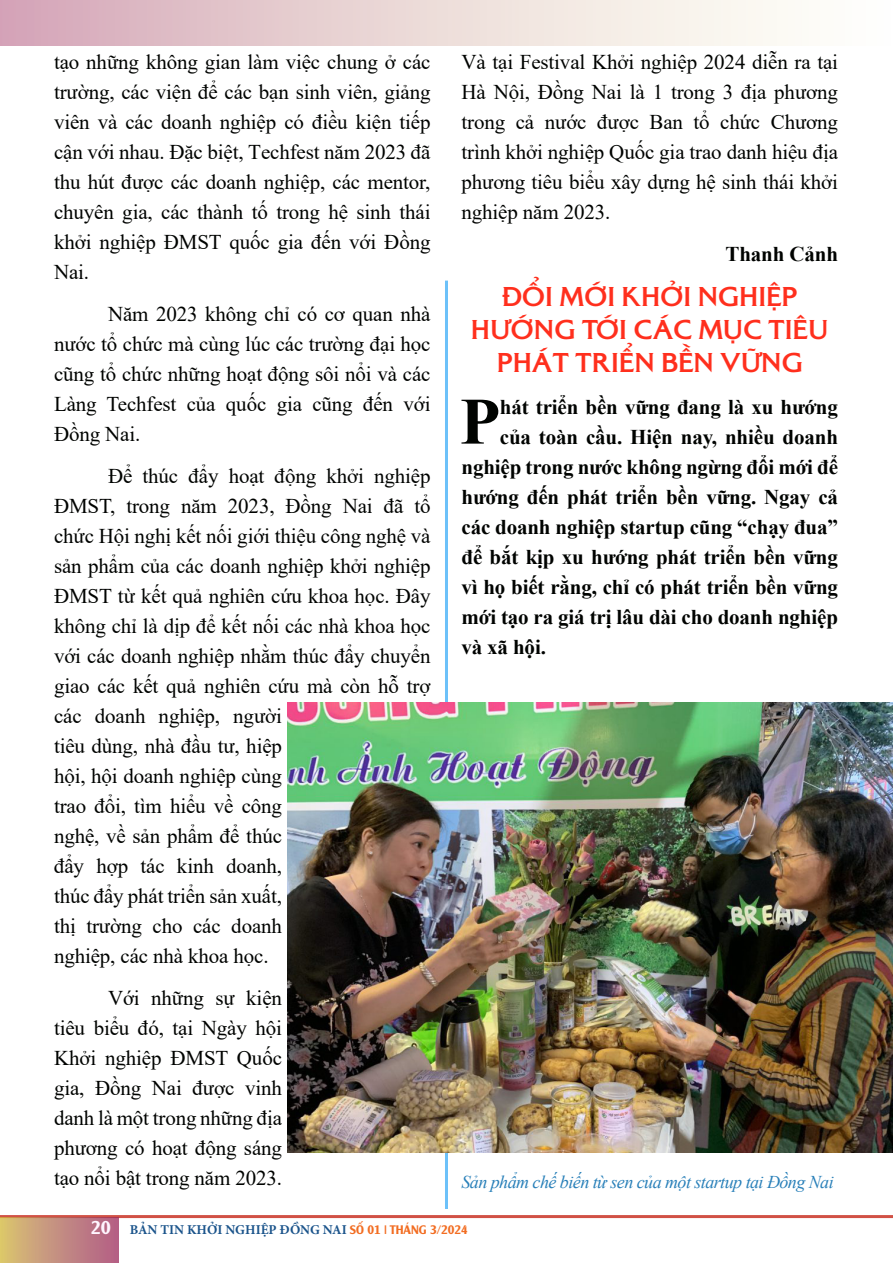
<style>
.page{position:relative;width:893px;height:1263px;background:#fff}
.page>*{position:absolute;margin:0;border:0;box-sizing:border-box;transform-origin:0 0}
.t1{font:700 66.3px "Times New Roman";color:#000300}
.t2{font:700 28.5px/33px "VL Alexon";letter-spacing:.02em;color:#ff2f1d;text-align:center}
.t3{font:21px/30px "Times New Roman";letter-spacing:-.005em;color:#000300;text-align:justify}
.t4{font:700 21px "Times New Roman";letter-spacing:-.005em;color:#000300}
.t5{font:italic 18px "Times New Roman";letter-spacing:-.03em;color:#2980b9}
.t6{font:700 13.5px "Minion Pro";color:#1b548b}
.s1{font-family:"UTM Alexander";font-weight:400;font-size:18px;color:#fff6ff}
.s2{font-family:"UTM Alexander";font-weight:400;font-size:12px;color:#f26d22}
</style>
<div class="page">
<div style="left:0;top:0;width:892px;height:46px;background:linear-gradient(to right,#d6abb8,#fffffd)"></div>
<hr style="left:0;top:1215px;width:893px;height:3px;background:#d15145">
<div style="left:0;top:1217px;width:118px;height:46px;background:linear-gradient(to right,#d9c373,#b25d89)"></div>
<hr style="left:445px;top:281px;width:3px;height:928px;background:#6cc1f9">
<img style="left:287px;top:702px;width:606px;height:451px">
<p class="t3" style="left:54px;top:46px;width:378px">tạo những không gian làm việc chung ở các trường, các viện để các bạn sinh viên, giảng viên và các doanh nghiệp có điều kiện tiếp cận với nhau. Đặc biệt, Techfest năm 2023 đã thu hút được các doanh nghiệp, các mentor, chuyên gia, các thành tố trong hệ sinh thái khởi nghiệp ĐMST quốc gia đến với Đồng Nai.</p>
<p class="t3" style="left:54px;top:298px;width:378px;text-indent:54px">Năm 2023 không chỉ có cơ quan nhà nước tổ chức mà cùng lúc các trường đại học cũng tổ chức những hoạt động sôi nổi và các Làng Techfest của quốc gia cũng đến với Đồng Nai.</p>
<p class="t3" style="left:54px;top:460px;width:378px;text-align:left;text-indent:54px">Để thúc đẩy hoạt động khởi nghiệp<br>ĐMST, trong năm 2023, Đồng Nai đã tổ chức Hội nghị kết nối giới thiệu công nghệ và sản phẩm của các doanh nghiệp khởi nghiệp<br>ĐMST từ kết quả nghiên cứu khoa họ c. Đây không chỉ là dịp để kết nối các nhà khoa học với các doanh nghiệp nhằm thúc đẩy chuyển giao các kết quả nghiên cứu mà còn hỗ trợ các doanh nghiệp, người<br>tiêu dùng, nhà đầu tư, hiệp<br>hội, hội doanh nghiệp cùng<br>trao đổi, tìm hiểu về công<br>nghệ, về sản phẩm để thúc<br>đẩy hợp tác kinh doanh,<br>thúc đẩy phát triển sản xuất,<br>thị trường cho các doanh<br>nghiệp, các nhà khoa học.</p>
<p class="t3" style="left:54px;top:982px;width:230px;text-indent:54px">Với những sự kiện tiêu biểu đó, tại Ngày hội Khởi nghiệp ĐMST Quốc gia, Đồng Nai được vinh danh là một trong những địa phương có hoạt động sáng tạo nổi bật trong năm 2023.</p>
<p class="t3" style="left:461px;top:46px;width:378px">Và tại Festival Khởi nghiệp 2024 diễn ra tại Hà Nội, Đồng Nai là 1 trong 3 địa phương trong cả nước được Ban tổ chức Chương trình khởi nghiệp Quốc gia trao danh hiệu địa phương tiêu biểu xây dựng hệ sinh thái khởi nghiệp năm 2023.</p>
<p class="t4" style="left:725px;top:238px;width:114px">Thanh Cảnh</p>
<p class="t2" style="left:471px;top:278px;width:358px">ĐỔI MỚI KHỞI NGHIỆP<br>HƯỚNG TỚI CÁC MỤC TIÊU<br>PHÁT TRIỂN BỀN VỮNG</p>
<p class="t1" style="left:460px;top:374px;width:42px">P</p>
<p class="t4" style="left:500px;top:391px;width:340px">hát triển bền vững đang là xu hướng</p>
<p class="t4" style="left:500px;top:421px;width:340px">của toàn cầu. Hiện nay, nhiều doanh</p>
<p class="t4" style="left:461px;top:451px;width:378px">nghiệp trong nước không ngừng đổi mới để</p>
<p class="t4" style="left:461px;top:481px;width:378px">hướng đến phát triển bền vững. Ngay cả</p>
<p class="t4" style="left:461px;top:511px;width:378px">các doanh nghiệp startup cũng “chạy đua”</p>
<p class="t4" style="left:461px;top:541px;width:378px">để bắt kịp xu hướng phát triển bền vững</p>
<p class="t4" style="left:461px;top:571px;width:378px">vì họ biết rằng, chỉ có phát triển bền vững</p>
<p class="t4" style="left:461px;top:601px;width:378px">mới tạo ra giá trị lâu dài cho doanh nghiệp</p>
<p class="t4" style="left:461px;top:631px;width:86px">và xã hội.</p>
<p class="t5" style="left:461px;top:1169px;width:374px">Sản phẩm chế biến từ sen của một startup tại Đồng Nai</p>
<p class="t6" style="left:91px;top:1220px;width:379px"><span class="s1">20</span> BẢN TIN KHỞI NGHIỆP ĐỒNG NAI <span class="s2">SỐ 01 | THÁNG 3/2024</span></p>
</div>
